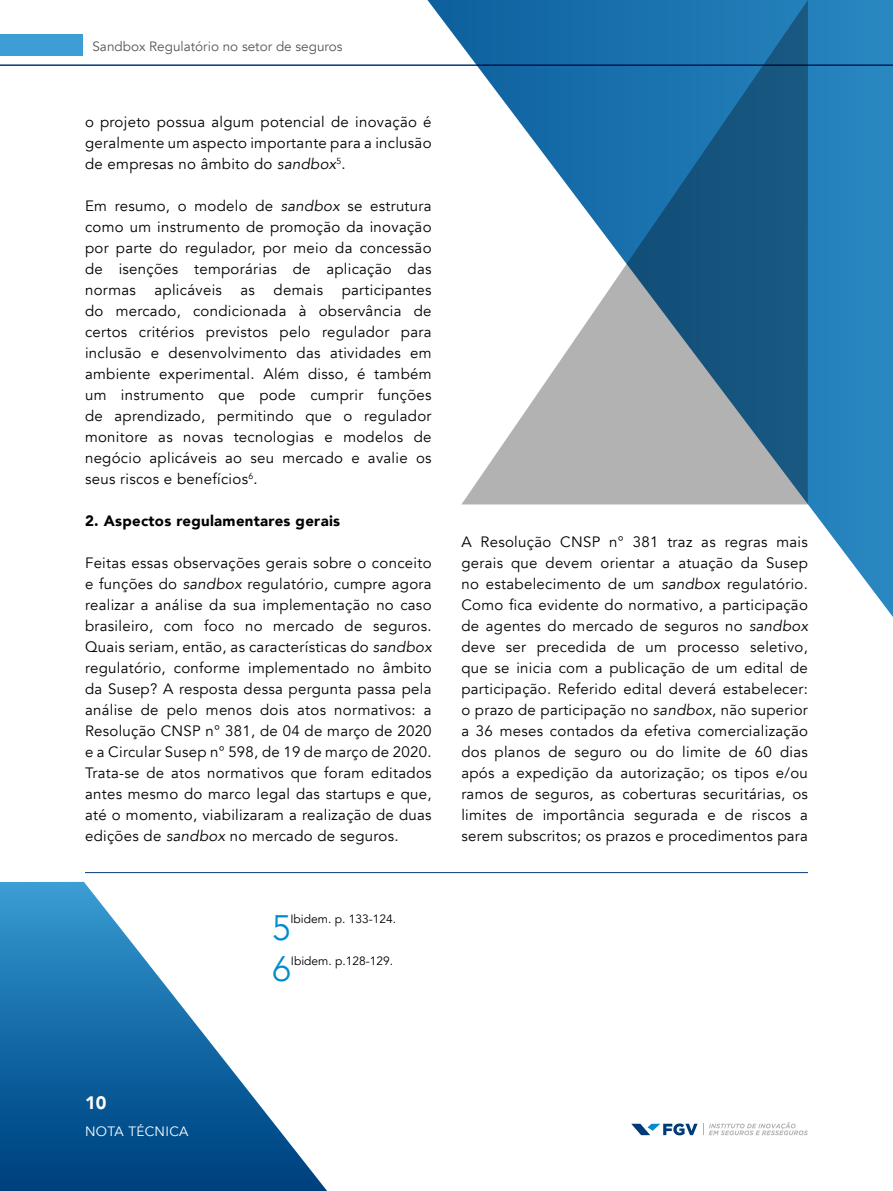
<style>
.page{position:relative;width:893px;height:1191px;background:#fff}
.page>*{position:absolute;margin:0;border:0;box-sizing:border-box;transform-origin:0 0}
.t1{font:300 35.25px "Avenir";color:#008bce}
.t2{font:900 18px "Avenir";color:#fff}
.t3{font:15px/21px "Avenir";letter-spacing:.02em;color:#000;text-align:justify}
.t4{font:900 15px "Avenir";letter-spacing:.02em;color:#000}
.t5{font:13.5px "Avenir";color:#575756}
.t6{font:13.5px "Avenir";letter-spacing:.025em;color:#fff}
.t7{font:12px "Avenir";color:#000}
.s1{font-style:italic}
</style>
<div class="page">
<hr style="left:0;top:64px;width:893px;height:2px;background:#003a78">
<div style="left:0;top:34px;width:83px;height:21px;background:#3c9ed4"></div>
<svg style="left:411px;top:0;width:482px;height:617px"></svg>
<svg style="left:461px;top:0;width:347px;height:504px"></svg>
<hr style="left:85px;top:872px;width:723px;height:1px;background:#003a78">
<svg style="left:0;top:882px;width:327px;height:309px"></svg>
<svg style="left:631px;top:1122px;width:177px;height:13px"></svg>
<p class="t5" style="left:92px;top:39px;width:252px">Sandbox Regulatório no setor de seguros</p>
<p class="t3" style="left:85px;top:112px;width:348px">o projeto possua algum potencial de inovação é geralmente um aspecto importante para a inclusão de empresas no âmbito do <span class="s1">sandbox</span><sup>5</sup>.</p>
<p class="t3" style="left:85px;top:196px;width:348px">Em resumo, o modelo de <span class="s1">sandbox</span> se estrutura como um instrumento de promoção da inovação por parte do regulador, por meio da concessão de isenções temporárias de aplicação das normas aplicáveis as demais participantes do mercado, condicionada à observância de certos critérios previstos pelo regulador para inclusão e desenvolvimento das atividades em ambiente experimental. Além disso, é também um instrumento que pode cumprir funções de aprendizado, permitindo que o regulador monitore as novas tecnologias e modelos de negócio aplicáveis ao seu mercado e avalie os seus riscos e benefícios<sup>6</sup>.</p>
<p class="t4" style="left:85px;top:508px;width:257px">2. Aspectos regulamentares gerais</p>
<p class="t3" style="left:85px;top:553px;width:348px">Feitas essas observações gerais sobre o conceito e funções do <span class="s1">sandbox</span> regulatório, cumpre agora realizar a análise da sua implementação no caso brasileiro, com foco no mercado de seguros.<br>Quais seriam, então, as características do <span class="s1">sandbox </span>regulatório, conforme implementado no âmbito da Susep? A resposta dessa pergunta passa pela análise de pelo menos dois atos normativos: a Resolução CNSP n° 381, de 04 de março de 2020 e a Circular Susep n° 598, de 19 de março de 2020.<br>Trata-se de atos normativos que foram editados antes mesmo do marco legal das startups e que, até o momento, viabilizaram a realização de duas edições de <span class="s1">sandbox</span> no mercado de seguros.</p>
<h1 class="t1" style="left:272px;top:906px;width:20px">5</h1>
<p class="t7" style="left:290px;top:912px;width:107px">Ibidem. p. 133-124.</p>
<h1 class="t1" style="left:273px;top:948px;width:20px">6</h1>
<p class="t7" style="left:291px;top:953px;width:104px">Ibidem. p.128-129.</p>
<p class="t3" style="left:461px;top:532px;width:348px">A Resolução CNSP n° 381 traz as regras mais gerais que devem orientar a atuação da Susep no estabelecimento de um <span class="s1">sandbox</span> regulatório.<br>Como fica evidente do normativo, a participação de agentes do mercado de seguros no <span class="s1">sandbox </span>deve ser precedida de um processo seletivo, que se inicia com a publicação de um edital de participação. Referido edital deverá estabelecer: o prazo de participação no <span class="s1">sandbox</span>, não superior a 36 meses contados da efetiva comercialização dos planos de seguro ou do limite de 60 dias após a expedição da autorização; os tipos e/ou ramos de seguros, as coberturas securitárias, os limites de importância segurada e de riscos a serem subscritos; os prazos e procedimentos para</p>
<p class="t2" style="left:85px;top:1087px;width:23px">10</p>
<p class="t6" style="left:85px;top:1123px;width:105px">NOTA TÉCNICA</p>
</div>
